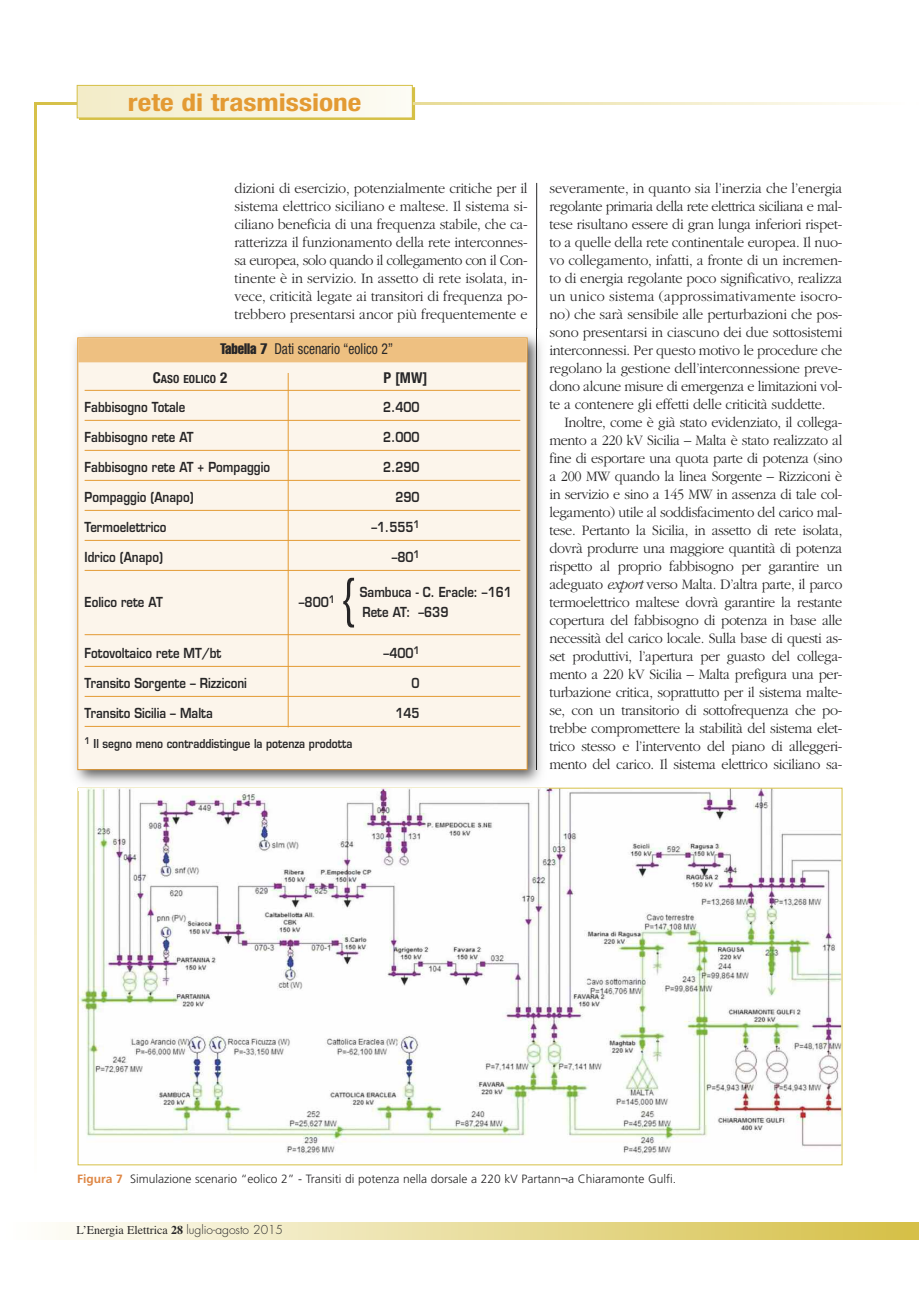
<style>
.page{position:relative;width:919px;height:1289px;background:#fff}
.page>*{position:absolute;margin:0;border:0;box-sizing:border-box;transform-origin:0 0}
.t1{font:300 54px "Helvetica Neue";color:#272627;scale:.95 1}
.t2{font:700 condensed 24.3px "Helvetica Neue";color:#e39a33;scale:1.21 1}
.t3{font:300 15px/18px "Garamond";letter-spacing:-.015em;color:#272627;text-align:justify;scale:.95 1}
.t4{font:condensed 15px "Helvetica Neue";color:#272627;scale:.9 1}
.t5{font:700 condensed 15px "Helvetica Neue";color:#272627}
.t6{font:600 13.5px/20.2px "Eurostile";color:#272627;scale:.85 1}
.t7{font:300 12px "Frutiger";color:#272627}
.t8{font:600 12px "Eurostile";color:#272627;scale:.85 1}
.t9{font:12px "Times";color:#272627}
.t10{font:700 condensed 11.25px "Helvetica Neue";letter-spacing:.015em;color:#272627}
.s1{font-style:italic}
.s2{font-family:"Helvetica";font-stretch:extra-condensed}
.s3{font-size:15px}
.s4{font-weight:700;color:#de8745}
.s5{font-weight:700}
.s6{font-family:"Futura";font-weight:300}
</style>
<div class="page">
<div style="left:902px;top:1222px;width:16px;height:17px;background:#d6c048"></div>
<hr style="left:536px;top:183px;width:1px;height:587px;background:#272627">
<div style="left:3px;top:1222px;width:905px;height:17px;background:linear-gradient(to right,#fff,#d6c048)"></div>
<div style="left:79px;top:87px;width:336px;height:33px;border:1px solid #d5c046"></div>
<svg style="left:34px;top:104px;width:2px;height:1018px;background:#e9dd9d"></svg>
<svg style="left:34px;top:102px;width:829px;height:2px"></svg>
<div style="left:77px;top:86px;width:335px;height:32px;background:linear-gradient(to right,#f3ecc7,#fdfcf5)"></div>
<div style="left:77px;top:85px;width:335px;height:33px;border:1px solid #d5c046"></div>
<img style="left:80px;top:789px;width:760px;height:366px">
<img style="left:74px;top:334px;width:467px;height:457px">
<img style="left:536px;top:334px;width:1px;height:436px">
<img style="left:78px;top:787px;width:470px;height:1px">
<img style="left:78px;top:788px;width:470px;height:3px">
<div style="left:78px;top:338px;width:448px;height:431px;background:#fcf5eb"></div>
<div style="left:78px;top:338px;width:448px;height:24px;background:#eec081"></div>
<hr style="left:85px;top:390px;width:435px;height:1px;background:#e39a33">
<hr style="left:85px;top:420px;width:435px;height:1px;background:#e39a33">
<hr style="left:85px;top:450px;width:435px;height:1px;background:#e39a33">
<hr style="left:85px;top:480px;width:435px;height:1px;background:#e39a33">
<hr style="left:85px;top:510px;width:435px;height:1px;background:#e39a33">
<hr style="left:85px;top:540px;width:435px;height:1px;background:#e39a33">
<hr style="left:85px;top:570px;width:435px;height:1px;background:#e39a33">
<hr style="left:85px;top:634px;width:435px;height:1px;background:#e39a33">
<hr style="left:85px;top:666px;width:435px;height:1px;background:#e39a33">
<hr style="left:85px;top:696px;width:435px;height:1px;background:#e39a33">
<hr style="left:85px;top:726px;width:435px;height:1px;background:#e39a33">
<hr style="left:288px;top:373px;width:1px;height:354px;background:#e39a33">
<h2 class="t2" style="left:128px;top:94px;width:194px">rete di trasmissione</h2>
<p class="t3" style="left:234px;top:179px;width:310px">dizioni di esercizio, potenzialmente critiche per il sistema elettrico siciliano e maltese. Il sistema si&shy;ciliano beneficia di una frequenza stabile, che ca&shy;ratterizza il funzionamento della rete interconnes&shy;sa europea, solo quando il collegamento con il Con&shy;tinente è in servizio. In assetto di rete isolata, in&shy;vece, criticità legate ai transitori di frequenza po&shy;trebbero presentarsi ancor più frequentemente e</p>
<p class="t3" style="left:549px;top:179px;width:310px">severamente, in quanto sia l’inerzia che l’energia regolante primaria della rete elettrica siciliana e mal&shy;tese risultano essere di gran lunga inferiori rispet&shy;to a quelle della rete continentale europea. Il nuo&shy;vo collegamento, infatti, a fronte di un incremen&shy;to di energia regolante poco significativo, realizza un unico sistema (approssimativamente isocro&shy;no) che sarà sensibile alle perturbazioni che pos&shy;sono presentarsi in ciascuno dei due sottosistemi interconnessi. Per questo motivo le procedure che regolano la gestione dell’interconnessione preve&shy;dono alcune misure di emergenza e limitazioni vol&shy;te a contenere gli effetti delle criticità suddette.</p>
<p class="t3" style="left:549px;top:413px;width:310px;text-indent:15px">Inoltre, come è già stato evidenziato, il collega&shy;mento a 220 kV Sicilia – Malta è stato realizzato al fine di esportare una quota parte di potenza (sino a 200 MW quando la linea Sorgente – Rizziconi è in servizio e sino a 145 MW in assenza di tale col&shy;legamento) utile al soddisfacimento del carico mal&shy;tese. Pertanto la Sicilia, in assetto di rete isolata, dovrà produrre una maggiore quantità di potenza rispetto al proprio fabbisogno per garantire un adeguato <span class="s1">export</span> verso Malta. D’altra parte, il parco termoelettrico maltese dovrà garantire la restante copertura del fabbisogno di potenza in base alle necessità del carico locale. Sulla base di questi as&shy;set produttivi, l’apertura per guasto del collega&shy;mento a 220 kV Sicilia – Malta prefigura una per&shy;turbazione critica, soprattutto per il sistema malte&shy;se, con un transitorio di sottofrequenza che po&shy;trebbe compromettere la stabilità del sistema elet&shy;trico stesso e l’intervento del piano di alleggeri&shy;mento del carico. Il sistema elettrico siciliano sa-</p>
<p class="t4" style="left:220px;top:343px;width:194px"><span class="s2">Tabella 7</span> Dati scenario “eolico 2”</p>
<p class="t10" style="left:153px;top:375px;width:76px"><span class="s3">C</span>ASO EOLICO <span class="s3">2</span></p>
<p class="t5" style="left:383px;top:372px;width:46px">P [MW]</p>
<p class="t6" style="left:85px;top:398px;width:120px">Fabbisogno Totale</p>
<p class="t6" style="left:383px;top:398px;width:44px">2.400</p>
<p class="t6" style="left:85px;top:428px;width:130px">Fabbisogno rete AT</p>
<p class="t6" style="left:383px;top:428px;width:44px">2.000</p>
<p class="t6" style="left:85px;top:458px;width:220px">Fabbisogno rete AT + Pompaggio</p>
<p class="t6" style="left:383px;top:458px;width:44px">2.290</p>
<p class="t6" style="left:85px;top:488px;width:130px">Pompaggio (Anapo)</p>
<p class="t6" style="left:395px;top:488px;width:30px">290</p>
<p class="t6" style="left:85px;top:518px;width:98px">Termoelettrico</p>
<p class="t6" style="left:371px;top:518px;width:58px">–1.555<sup>1</sup></p>
<p class="t6" style="left:85px;top:548px;width:94px">Idrico (Anapo)</p>
<p class="t6" style="left:391px;top:548px;width:34px">–80<sup>1</sup></p>
<p class="t6" style="left:85px;top:593px;width:93px">Eolico rete AT</p>
<p class="t6" style="left:299px;top:593px;width:44px">–800<sup>1</sup></p>
<h1 class="t1" style="left:339px;top:578px;width:19px">{</h1>
<p class="t6" style="left:360px;top:583px;width:180px">Sambuca - C. Eracle: –161<br>Rete AT: –639</p>
<p class="t6" style="left:85px;top:644px;width:162px">Fotovoltaico rete MT/bt</p>
<p class="t6" style="left:383px;top:644px;width:44px">–400<sup>1</sup></p>
<p class="t6" style="left:85px;top:674px;width:192px">Transito Sorgente – Rizziconi</p>
<p class="t6" style="left:411px;top:674px;width:11px">0</p>
<p class="t6" style="left:85px;top:704px;width:152px">Transito Sicilia – Malta</p>
<p class="t6" style="left:395px;top:704px;width:30px">145</p>
<p class="t8" style="left:85px;top:738px;width:316px"><sup>1</sup> Il segno meno contraddistingue la potenza prodotta</p>
<p class="t7" style="left:77px;top:1174px;width:600px"><span class="s4">Figura 7</span> Simulazione scenario “eolico 2” - Transiti di potenza nella dorsale a 220 kV Partann¬a Chiaramonte Gulfi.</p>
<p class="t9" style="left:77px;top:1222px;width:208px">L’Energia Elettrica <span class="s5">28</span> <span class="s6">luglio-agosto 2015</span></p>
</div>
